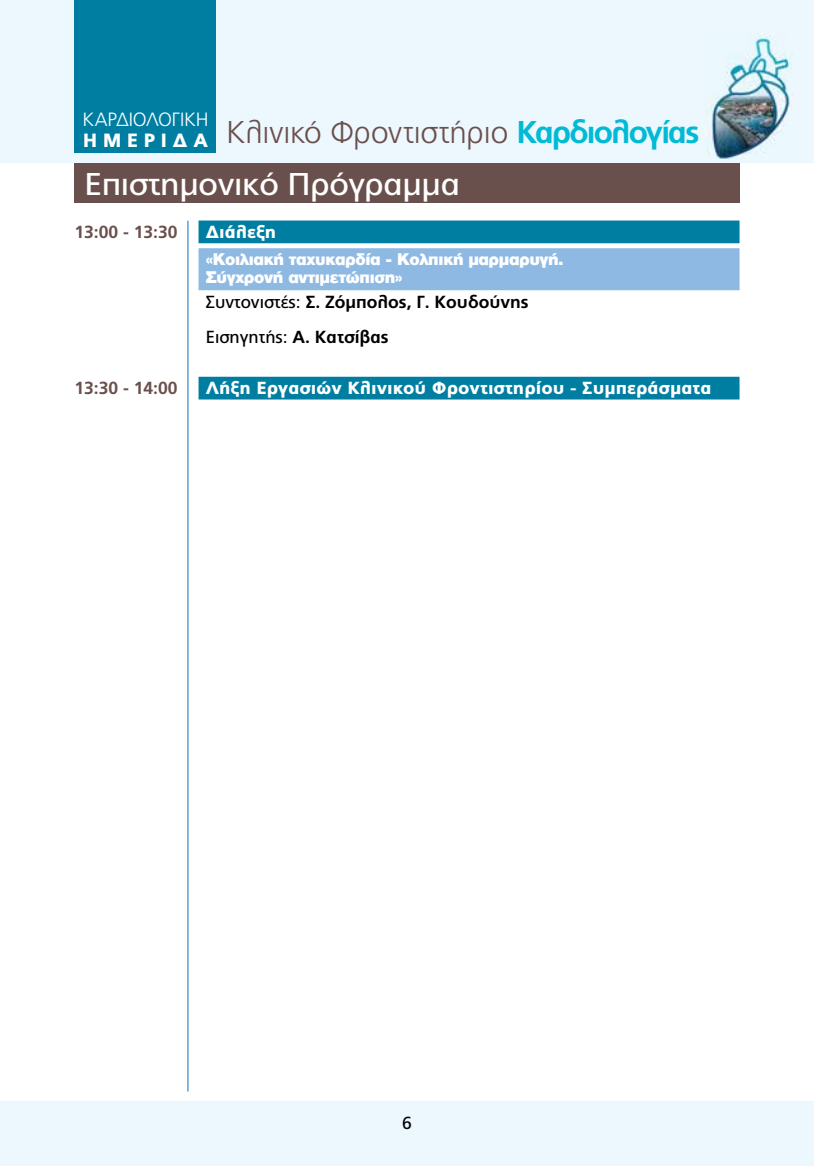
<style>
.page{position:relative;width:814px;height:1166px;background:#fff}
.page>*{position:absolute;margin:0;border:0;box-sizing:border-box;transform-origin:0 0}
.t1{font:300 31.5px "PF Catalog";letter-spacing:-.005em;color:#6a504d}
.t2{font:31.5px "PF Catalog";letter-spacing:-.01em;color:#fff;scale:1.06 1}
.t3{font:300 19.25px "PF Catalog";letter-spacing:-.01em;color:#fff}
.t4{font:900 19.25px "PF Catalog";letter-spacing:.285em;color:#fff}
.t5{font:900 17.5px/17.5px "Helvetica Neue Greek";letter-spacing:-.02em;color:#fff}
.t6{font:700 17.5px/35px "PF Catalog";color:#000}
.t7{font:900 17.5px "PF Catalog";color:#fff}
.t8{font:700 17.5px "PF Catalog";color:#6a504d}
.t9{font:17.5px "PF Catalog";color:#000}
.s1{font-weight:700;color:#00bad6}
.s2{font-weight:400}
</style>
<div class="page">
<div style="left:0;top:0;width:814px;height:162px;background:#ecf8fe"></div>
<div style="left:0;top:1101px;width:814px;height:65px;background:#ecf8fe"></div>
<img style="left:706px;top:34px;width:86px;height:125px">
<div style="left:74px;top:0;width:141px;height:153px;background:#007ea2"></div>
<div style="left:198px;top:220px;width:541px;height:23px;background:#007ea2"></div>
<div style="left:198px;top:248px;width:541px;height:42px;background:#8eb9e3"></div>
<div style="left:198px;top:377px;width:541px;height:22px;background:#007ea2"></div>
<hr style="left:187px;top:221px;width:2px;height:870px;background:#73acdd">
<div style="left:74px;top:163px;width:665px;height:40px;background:#6a504d"></div>
<p class="t3" style="left:82px;top:109px;width:127px">ΚΑΡΔΙΟΛΟΓΙΚΗ</p>
<p class="t4" style="left:83px;top:129px;width:127px">ΗΜΕΡΙΔΑ</p>
<h1 class="t1" style="left:226px;top:114px;width:474px">Κλινικό Φροντιστήριο <span class="s1">Καρδιολογίας</span></h1>
<h1 class="t2" style="left:84px;top:166px;width:356px">Επιστημονικό Πρόγραμμα</h1>
<p class="t8" style="left:74px;top:221px;width:105px">13:00 - 13:30</p>
<p class="t7" style="left:206px;top:221px;width:72px">Διάλεξη</p>
<p class="t5" style="left:206px;top:251px;width:359px">«Κοιλιακή ταχυκαρδία - Κολπική μαρμαρυγή.<br>Σύγχρονή αντιμετώπιση»</p>
<p class="t6" style="left:206px;top:284px;width:324px"><span class="s2">Συντονιστές:</span> Σ. Ζόμπολος, Γ. Κουδούνης<br><span class="s2">Εισηγητής:</span> Α. Κατσίβας</p>
<p class="t8" style="left:74px;top:378px;width:105px">13:30 - 14:00</p>
<p class="t7" style="left:206px;top:378px;width:507px">Λήξη Εργασιών Κλινικού Φροντιστηρίου - Συμπεράσματα</p>
<p class="t9" style="left:402px;top:1113px;width:11px">6</p>
</div>
